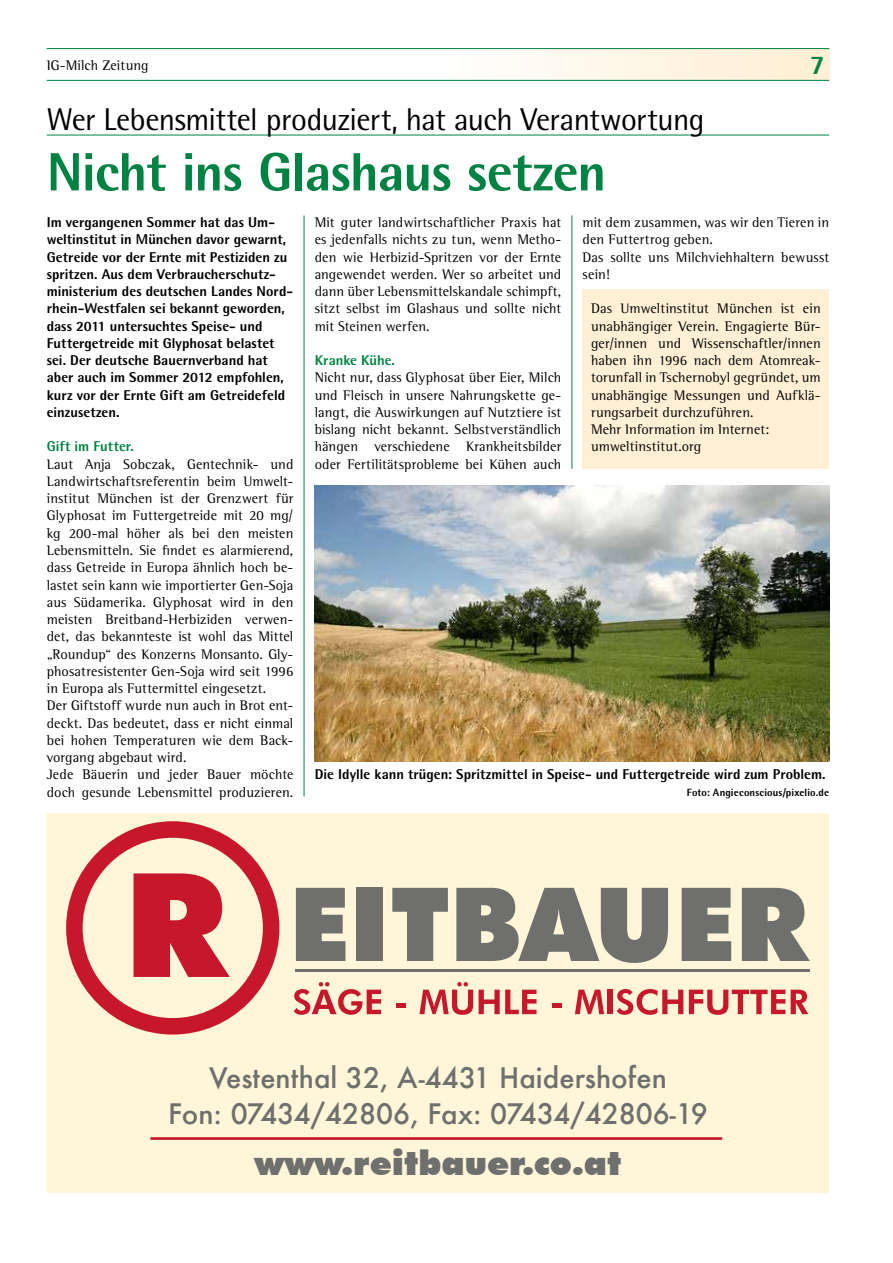
<style>
.page{position:relative;width:893px;height:1263px;background:#fff}
.page>*{position:absolute;margin:0;border:0;box-sizing:border-box;transform-origin:0 0}
.t1{font:800 54px "Agfa Rotis Semisans";letter-spacing:-.015em;color:#008243}
.t2{font:900 34.2px "Futura BT";color:#6f6f6e}
.t3{font:31.5px "Agfa Rotis Semisans";letter-spacing:-.02em;color:#000}
.t4{font:500 27.6px/35.8px "Futura";color:#6f6f6e;text-align:center}
.t5{font:800 27px "Agfa Rotis Semisans";color:#008243}
.t6{font:14.25px/17.2px "Agfa Rotis Semi Serif";letter-spacing:.01em;color:#000}
.t7{font:800 14.25px/17.2px "Agfa Rotis Semisans";color:#000}
.t8{font:800 14.25px "Agfa Rotis Semisans";color:#008243}
.t9{font:800 10.5px "Agfa Rotis Semisans";letter-spacing:.01em;color:#000}
</style>
<div class="page">
<div style="left:47px;top:49px;width:782px;height:31px;background:linear-gradient(to right,#fff,#fff2dd)"></div>
<hr style="left:47px;top:48px;width:782px;height:1px;background:#008243">
<hr style="left:47px;top:80px;width:782px;height:1px;background:#008243">
<div style="left:47px;top:814px;width:782px;height:379px;background:#fff5d8"></div>
<svg style="left:66px;top:821px;width:213px;height:213px"></svg>
<svg style="left:134px;top:873px;width:96px;height:104px"></svg>
<svg style="left:296px;top:888px;width:49px;height:73px;background:#7e7d79"></svg>
<div style="left:357px;top:888px;width:26px;height:73px;background:#6f6f6e"></div>
<svg style="left:392px;top:888px;width:56px;height:73px"></svg>
<svg style="left:456px;top:888px;width:212px;height:75px"></svg>
<svg style="left:682px;top:888px;width:49px;height:73px;background:#7f7e79"></svg>
<svg style="left:742px;top:888px;width:68px;height:73px"></svg>
<svg style="left:294px;top:982px;width:87px;height:33px"></svg>
<hr style="left:396px;top:1004px;width:10px;height:4px;background:#c6172b">
<svg style="left:419px;top:982px;width:54px;height:33px"></svg>
<svg style="left:479px;top:990px;width:57px;height:24px"></svg>
<svg style="left:552px;top:1004px;width:9px;height:4px"></svg>
<svg style="left:575px;top:990px;width:29px;height:24px"></svg>
<div style="left:608px;top:990px;width:5px;height:24px;background:#c6172b"></div>
<svg style="left:617px;top:989px;width:66px;height:26px"></svg>
<svg style="left:689px;top:990px;width:96px;height:25px"></svg>
<svg style="left:791px;top:990px;width:17px;height:24px"></svg>
<hr style="left:295px;top:969px;width:515px;height:3px;background:#6f6f6e">
<hr style="left:150px;top:1137px;width:572px;height:3px;background:#c6172b">
<hr style="left:47px;top:135px;width:782px;height:1px;background:#008243">
<div style="left:583px;top:289px;width:246px;height:180px;background:#ffefd5"></div>
<img style="left:315px;top:486px;width:514px;height:276px">
<hr style="left:304px;top:215px;width:1px;height:581px;background:#008243">
<hr style="left:572px;top:215px;width:1px;height:254px;background:#008243">
<p class="t6" style="left:47px;top:57px;width:103px">IG-Milch Zeitung</p>
<h3 class="t5" style="left:810px;top:47px;width:17px">7</h3>
<h3 class="t3" style="left:47px;top:101px;width:659px">Wer Lebensmittel produziert, hat auch Verantwortung</h3>
<h1 class="t1" style="left:47px;top:138px;width:561px">Nicht ins Glashaus setzen</h1>
<p class="t7" style="left:47px;top:213px;width:248px">Im vergangenen Sommer hat das Um&shy;weltinstitut in München davor gewarnt, Getreide vor der Ernte mit Pestiziden zu spritzen. Aus dem Verbraucherschutz&shy;ministerium des deutschen Landes Nord&shy;rhein-Westfalen sei bekannt geworden, dass 2011 untersuchtes Speise- und Futtergetreide mit Glyphosat belastet sei. Der deutsche Bauernverband hat aber auch im Sommer 2012 empfohlen, kurz vor der Ernte Gift am Getreidefeld einzusetzen.</p>
<p class="t8" style="left:47px;top:437px;width:89px">Gift im Futter.</p>
<p class="t6" style="left:47px;top:455px;width:248px">Laut Anja Sobczak, Gentechnik- und Landwirtschaftsreferentin beim Umwelt&shy;institut München ist der Grenzwert für Glyphosat im Futtergetreide mit 20 mg/ kg 200-mal höher als bei den meisten Lebensmitteln. Sie findet es alarmierend, dass Getreide in Europa ähnlich hoch be&shy;lastet sein kann wie importierter Gen-Soja aus Südamerika. Glyphosat wird in den meisten Breitband-Herbiziden verwen&shy;det, das bekannteste ist wohl das Mittel „Roundup“ des Konzerns Monsanto. Gly&shy;phosatresistenter Gen-Soja wird seit 1996 in Europa als Futtermittel eingesetzt.<br>Der Giftstoff wurde nun auch in Brot ent&shy;deckt. Das bedeutet, dass er nicht einmal bei hohen Temperaturen wie dem Back&shy;vorgang abgebaut wird.<br>Jede Bäuerin und jeder Bauer möchte doch gesunde Lebensmittel produzieren.</p>
<p class="t6" style="left:315px;top:214px;width:248px;text-align:justify">Mit guter landwirtschaftlicher Praxis hat es jedenfalls nichts zu tun, wenn Metho&shy;den wie Herbizid-Spritzen vor der Ernte angewendet werden. Wer so arbeitet und dann über Lebensmittelskandale schimpft, sitzt selbst im Glashaus und sollte nicht mit Steinen werfen.</p>
<p class="t8" style="left:315px;top:351px;width:82px">Kranke Kühe.</p>
<p class="t6" style="left:315px;top:369px;width:248px;text-align:justify">Nicht nur, dass Glyphosat über Eier, Milch und Fleisch in unsere Nahrungskette ge&shy;langt, die Auswirkungen auf Nutztiere ist bislang nicht bekannt. Selbstverständlich hängen verschiedene Krankheitsbilder oder Fertilitätsprobleme bei Kühen auch</p>
<p class="t6" style="left:583px;top:214px;width:248px">mit dem zusammen, was wir den Tieren in den Futtertrog geben.<br>Das sollte uns Milchviehhaltern bewusst sein!</p>
<p class="t6" style="left:591px;top:300px;width:231px">Das Umweltinstitut München ist ein unabhängiger Verein. Engagierte Bür&shy;ger/innen und Wissenschaftler/innen haben ihn 1996 nach dem Atomreak&shy;torunfall in Tschernobyl gegründet, um unabhängige Messungen und Aufklä&shy;rungsarbeit durchzuführen.<br>Mehr Information im Internet: umweltinstitut.org</p>
<p class="t7" style="left:315px;top:765px;width:512px">Die Idylle kann trügen: Spritzmittel in Speise- und Futtergetreide wird zum Problem.</p>
<p class="t9" style="left:687px;top:786px;width:144px">Foto: Angieconscious/pixelio.de</p>
<h3 class="t4" style="left:168px;top:1060px;width:541px">Vestenthal 32, A-4431 Haidershofen<br>Fon: 07434/42806, Fax: 07434/42806-19</h3>
<h2 class="t2" style="left:255px;top:1142px;width:368px">www.reitbauer.co.at</h2>
</div>
